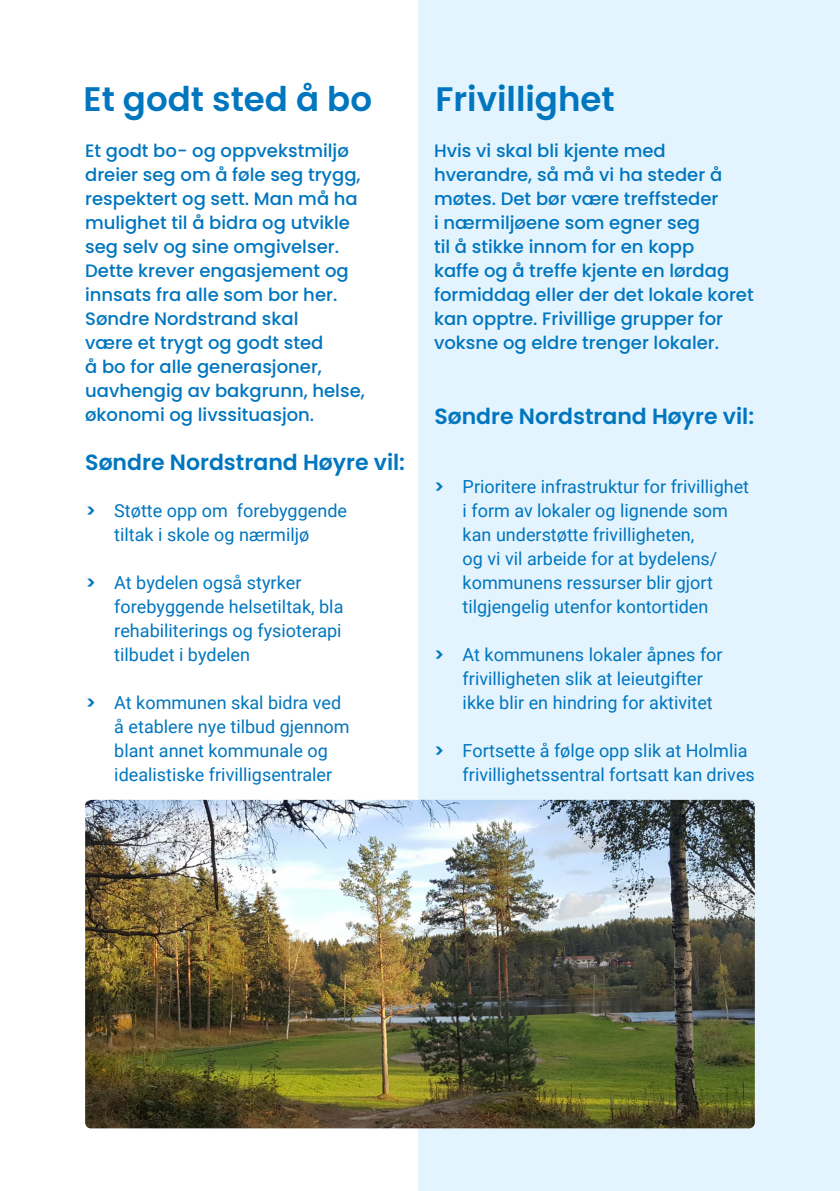
<style>
.page{position:relative;width:840px;height:1191px;background:#fff}
.page>*{position:absolute;margin:0;border:0;box-sizing:border-box;transform-origin:0 0}
.t1{font:600 34px "Poppins";color:#0076bf}
.t2{font:600 22px "Poppins";color:#0076bf}
.t3{font:18px/24px "Roboto";color:#0076bf}
.t4{font:500 18px/24px "Poppins";color:#0076bf}
.s1{font-family:"Poppins";font-weight:600}
</style>
<div class="page">
<div style="left:418px;top:0;width:421px;height:1191px;background:#e3f4ff"></div>
<img style="left:85px;top:800px;width:669px;height:328px">
<p class="t1" style="left:83px;top:80px;width:290px">Et godt sted å bo</p>
<p class="t4" style="left:85px;top:139px;width:277px">Et godt bo- og oppvekstmiljø dreier seg om å føle seg trygg, respektert og sett. Man må ha mulighet til å bidra og utvikle seg selv og sine omgivelser.<br>Dette krever engasjement og innsats fra alle som bor her.</p>
<p class="t4" style="left:85px;top:307px;width:281px">Søndre Nordstrand skal<br>være et trygt og godt sted<br>å bo for alle generasjoner, uavhengig av bakgrunn, helse, økonomi og livssituasjon.</p>
<p class="t2" style="left:85px;top:449px;width:321px">Søndre Nordstrand Høyre vil:</p>
<p class="t3" style="left:86px;top:498px;width:262px;text-align:center"><span class="s1">&gt;</span> Støtte opp om forebyggende tiltak i skole og nærmiljø</p>
<p class="t3" style="left:114px;top:570px;width:230px;text-indent:-28px"><span class="s1">&gt;</span> At bydelen også styrker forebyggende helsetiltak, bla rehabiliterings og fysioterapi tilbudet i bydelen</p>
<p class="t3" style="left:114px;top:690px;width:237px;text-indent:-28px"><span class="s1">&gt;</span> At kommunen skal bidra ved å etablere nye tilbud gjennom blant annet kommunale og idealistiske frivilligsentraler</p>
<p class="t1" style="left:435px;top:80px;width:181px">Frivillighet</p>
<p class="t4" style="left:434px;top:139px;width:321px">Hvis vi skal bli kjente med hverandre, så må vi ha steder å møtes. Det bør være treffsteder<br>i nærmiljøene som egner seg<br>til å stikke innom for en kopp<br>kaffe og å treffe kjente en lørdag formiddag eller der det lokale koret kan opptre. Frivillige grupper for voksne og eldre trenger lokaler.</p>
<p class="t2" style="left:434px;top:403px;width:321px">Søndre Nordstrand Høyre vil:</p>
<p class="t3" style="left:462px;top:474px;width:288px;text-indent:-28px"><span class="s1">&gt;</span> Prioritere infrastruktur for frivillighet i form av lokaler og lignende som kan understøtte frivilligheten,<br>og vi vil arbeide for at bydelens/ kommunens ressurser blir gjort tilgjengelig utenfor kontortiden</p>
<p class="t3" style="left:462px;top:642px;width:261px;text-indent:-28px"><span class="s1">&gt;</span> At kommunens lokaler åpnes for frivilligheten slik at leieutgifter ikke blir en hindring for aktivitet</p>
<p class="t3" style="left:462px;top:738px;width:293px;text-indent:-28px"><span class="s1">&gt;</span> Fortsette å følge opp slik at Holmlia frivillighetssentral fortsatt kan drives</p>
</div>
